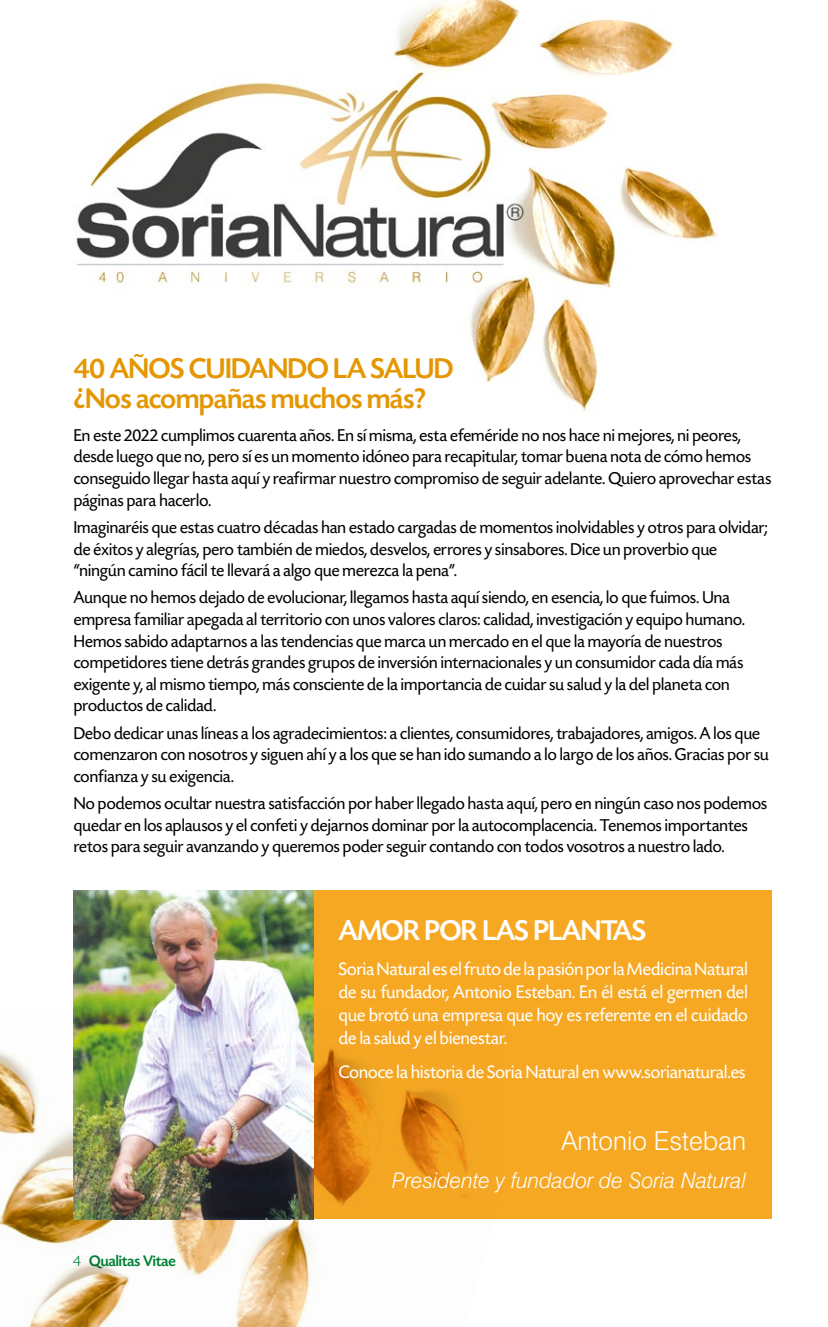
<style>
.page{position:relative;width:828px;height:1327px;background:#fff}
.page>*{position:absolute;margin:0;border:0;box-sizing:border-box;transform-origin:0 0}
.t1{font:500 30px/30px "Today SHOP";color:#e49703}
.t2{font:500 30px "Today SHOP";color:#fff}
.t3{font:300 26px "Swiss 721";color:#fff}
.t4{font:italic 300 21.6px "Swiss 721";color:#fff}
.t5{font:19px/22.8px "Today SHOP";letter-spacing:.01em;color:#fff;text-align:justify}
.t6{font:18px/21.6px "Today SHOP";letter-spacing:.01em;color:#000}
.t7{font:500 16px "Today SHOP";color:#008237}
.s1{font-weight:300}
</style>
<div class="page">
<div style="left:311px;top:890px;width:460px;height:329px;background:#f7a823"></div>
<img style="left:0;top:1014px;width:468px;height:313px">
<img style="left:76px;top:0;width:642px;height:411px">
<img style="left:74px;top:890px;width:239px;height:330px">
<h1 class="t1" style="left:74px;top:354px;width:381px">40 AÑOS CUIDANDO LA SALUD ¿Nos acompañas muchos más?</h1>
<p class="t6" style="left:74px;top:425px;width:699px">En este 2022 cumplimos cuarenta años. En sí misma, esta efeméride no nos hace ni mejores, ni peores, desde luego que no, pero sí es un momento idóneo para recapitular, tomar buena nota de cómo hemos conseguido llegar hasta aquí y reafirmar nuestro compromiso de seguir adelante. Quiero aprovechar estas páginas para hacerlo.</p>
<p class="t6" style="left:74px;top:517px;width:695px">Imaginaréis que estas cuatro décadas han estado cargadas de momentos inolvidables y otros para olvidar; de éxitos y alegrías, pero también de miedos, desvelos, errores y sinsabores. Dice un proverbio que “ningún camino fácil te llevará a algo que merezca la pena”.</p>
<p class="t6" style="left:74px;top:587px;width:672px">Aunque no hemos dejado de evolucionar, llegamos hasta aquí siendo, en esencia, lo que fuimos. Una empresa familiar apegada al territorio con unos valores claros: calidad, investigación y equipo humano.<br>Hemos sabido adaptarnos a las tendencias que marca un mercado en el que la mayoría de nuestros competidores tiene detrás grandes grupos de inversión internacionales y un consumidor cada día más exigente y, al mismo tiempo, más consciente de la importancia de cuidar su salud y la del planeta con productos de calidad.</p>
<p class="t6" style="left:74px;top:723px;width:696px">Debo dedicar unas líneas a los agradecimientos: a clientes, consumidores, trabajadores, amigos. A los que comenzaron con nosotros y siguen ahí y a los que se han ido sumando a lo largo de los años. Gracias por su confianza y su exigencia.</p>
<p class="t6" style="left:74px;top:793px;width:695px">No podemos ocultar nuestra satisfacción por haber llegado hasta aquí, pero en ningún caso nos podemos quedar en los aplausos y el confeti y dejarnos dominar por la autocomplacencia. Tenemos importantes retos para seguir avanzando y queremos poder seguir contando con todos vosotros a nuestro lado.</p>
<h1 class="t2" style="left:339px;top:914px;width:309px">AMOR POR LAS PLANTAS</h1>
<p class="t5" style="left:339px;top:958px;width:410px">Soria Natural es el fruto de la pasión por la Medicina Natural de su fundador, Antonio Esteban. En él está el germen del que brotó una empresa que hoy es referente en el cuidado de la salud y el bienestar.</p>
<p class="t5" style="left:339px;top:1061px;width:408px">Conoce la historia de Soria Natural en www.sorianatural.es</p>
<p class="t7" style="left:73px;top:1252px;width:104px"><span class="s1">4</span> Qualitas Vitae</p>
<h2 class="t3" style="left:561px;top:1125px;width:186px">Antonio Esteban</h2>
<p class="t4" style="left:392px;top:1167px;width:355px">Presidente y fundador de Soria Natural</p>
</div>
